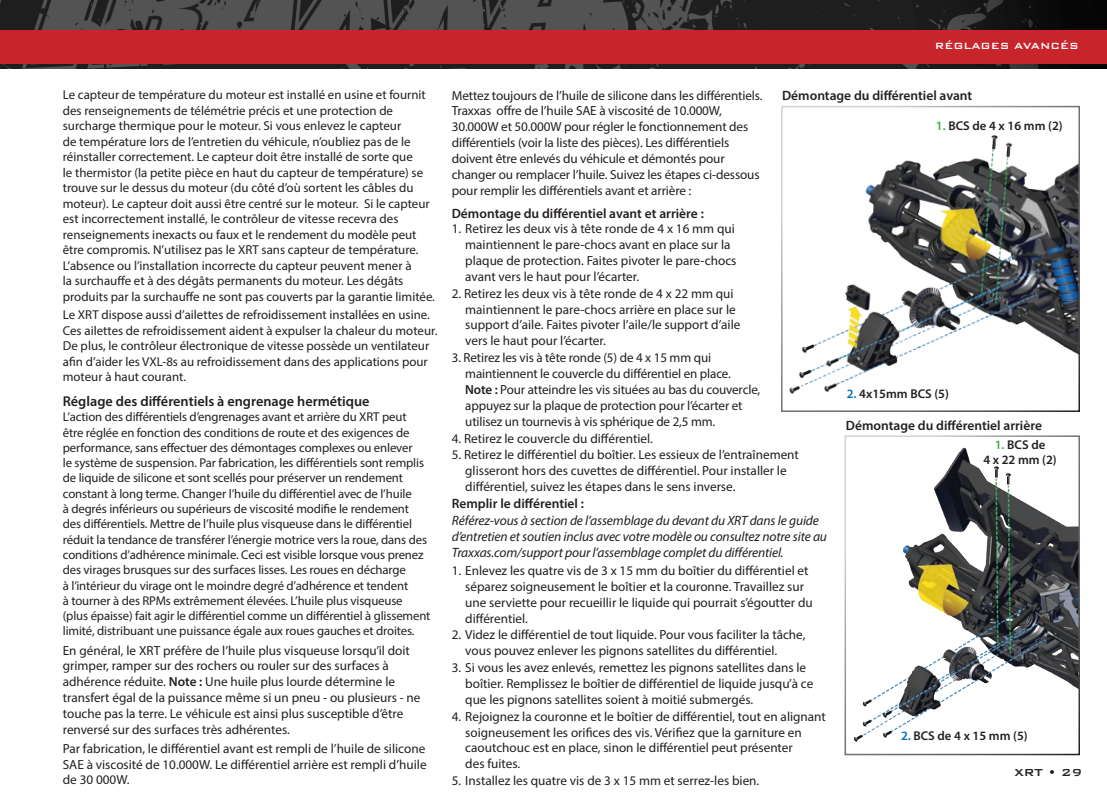
<style>
.page{position:relative;width:1107px;height:810px;background:#fff}
.page>*{position:absolute;margin:0;border:0;box-sizing:border-box;transform-origin:0 0}
.t1{font:600 14.25px "Myriad Pro";color:#231f20}
.t2{font:italic 13.5px/16.2px "Myriad Pro";letter-spacing:-.01em;color:#231f20}
.t3{font:600 13.5px "Myriad Pro";color:#231f20}
.t4{font:500 13.5px "Bank Gothic BT";color:#231f20}
.t5{font:13.2px/15.9px "Myriad Pro";color:#231f20}
.t6{font:12.9px/15.5px "Myriad Pro";color:#231f20}
.t7{font:12.75px/15.3px "Myriad Pro";letter-spacing:-.01em;color:#231f20}
.t8{font:600 12.75px/15px "Myriad Pro";color:#231f20;text-align:center}
.t9{font:500 12px "Bank Gothic BT";color:#fff}
.s1{font-weight:600}
.s2{color:#40ae49}
.s3{color:#0072bc}
</style>
<div class="page">
<img style="left:0;top:0;width:1107px;height:68px">
<div style="left:0;top:30px;width:1107px;height:34px;background:#c8242b"></div>
<img style="left:789px;top:135px;width:288px;height:259px">
<div style="left:781px;top:106px;width:299px;height:306px;border:2px solid #fff"></div>
<img style="left:854px;top:447px;width:223px;height:295px">
<div style="left:845px;top:435px;width:235px;height:320px;border:2px solid #fff"></div>
<p class="t9" style="left:935px;top:40px;width:146px">RÉGLAGES AVANCÉS</p>
<p class="t6" style="left:63px;top:87px;width:374px">Le capteur de température du moteur est installé en usine et fournit des renseignements de télémétrie précis et une protection de surcharge thermique pour le moteur. Si vous enlevez le capteur<br>de température lors de l’entretien du véhicule, n’oubliez pas de le réinstaller correctement. Le capteur doit être installé de sorte que<br>le thermistor (la petite pièce en haut du capteur de température) se trouve sur le dessus du moteur (du côté d’où sortent les câbles du moteur). Le capteur doit aussi être centré sur le moteur. Si le capteur est incorrectement installé, le contrôleur de vitesse recevra des renseignements inexacts ou faux et le rendement du modèle peut être compromis. N’utilisez pas le XRT sans capteur de température.<br>L’absence ou l’installation incorrecte du capteur peuvent mener à<br>la surchauffe et à des dégâts permanents du moteur. Les dégâts produits par la surchauffe ne sont pas couverts par la garantie limitée.</p>
<p class="t6" style="left:63px;top:307px;width:376px">Le XRT dispose aussi d’ailettes de refroidissement installées en usine.<br>Ces ailettes de refroidissement aident à expulser la chaleur du moteur.<br>De plus, le contrôleur électronique de vitesse possède un ventilateur afin d’aider les VXL-8s au refroidissement dans des applications pour moteur à haut courant.</p>
<p class="t1" style="left:63px;top:392px;width:308px">Réglage des différentiels à engrenage hermétique</p>
<p class="t7" style="left:63px;top:409px;width:369px">L’action des différentiels d’engrenages avant et arrière du XRT peut<br>être réglée en fonction des conditions de route et des exigences de performance, sans effectuer des démontages complexes ou enlever<br>le système de suspension. Par fabrication, les différentiels sont remplis de liquide de silicone et sont scellés pour préserver un rendement constant à long terme. Changer l’huile du différentiel avec de l’huile<br>à degrés inférieurs ou supérieurs de viscosité modifie le rendement des différentiels. Mettre de l’huile plus visqueuse dans le différentiel réduit la tendance de transférer l’énergie motrice vers la roue, dans des conditions d’adhérence minimale. Ceci est visible lorsque vous prenez des virages brusques sur des surfaces lisses. Les roues en décharge<br>à l’intérieur du virage ont le moindre degré d’adhérence et tendent<br>à tourner à des RPMs extrêmement élevées. L’huile plus visqueuse (plus épaisse) fait agir le différentiel comme un différentiel à glissement limité, distribuant une puissance égale aux roues gauches et droites.</p>
<p class="t5" style="left:63px;top:642px;width:359px">En général, le XRT préfère de l’huile plus visqueuse lorsqu’il doit grimper, ramper sur des rochers ou rouler sur des surfaces à adhérence réduite. <span class="s1">Note :</span> Une huile plus lourde détermine le transfert égal de la puissance même si un pneu - ou plusieurs - ne touche pas la terre. Le véhicule est ainsi plus susceptible d’être renversé sur des surfaces très adhérentes.</p>
<p class="t5" style="left:63px;top:740px;width:365px;text-align:justify">Par fabrication, le différentiel avant est rempli de l’huile de silicone SAE à viscosité de 10.000W. Le différentiel arrière est rempli d’huile de 30 000W.</p>
<p class="t5" style="left:452px;top:87px;width:312px">Mettez toujours de l’huile de silicone dans les différentiels.<br>Traxxas offre de l’huile SAE à viscosité de 10.000W, 30.000W et 50.000W pour régler le fonctionnement des différentiels (voir la liste des pièces). Les différentiels doivent être enlevés du véhicule et démontés pour changer ou remplacer l’huile. Suivez les étapes ci-dessous pour remplir les différentiels avant et arrière :</p>
<p class="t3" style="left:452px;top:204px;width:254px">Démontage du différentiel avant et arrière :</p>
<p class="t5" style="left:465px;top:221px;width:273px;text-indent:-14px">1. Retirez les deux vis à tête ronde de 4 x 16 mm qui maintiennent le pare-chocs avant en place sur la plaque de protection. Faites pivoter le pare-chocs avant vers le haut pour l’écarter.</p>
<p class="t5" style="left:465px;top:285px;width:277px;text-indent:-14px">2. Retirez les deux vis à tête ronde de 4 x 22 mm qui maintiennent le pare-chocs arrière en place sur le support d’aile. Faites pivoter l’aile/le support d’aile vers le haut pour l’écarter.</p>
<p class="t5" style="left:465px;top:350px;width:297px;text-indent:-13px">3. Retirez les vis à tête ronde (5) de 4 x 15 mm qui maintiennent le couvercle du différentiel en place.<br><span class="s1">Note :</span> Pour atteindre les vis situées au bas du couvercle, appuyez sur la plaque de protection pour l’écarter et utilisez un tournevis à vis sphérique de 2,5 mm.</p>
<p class="t5" style="left:452px;top:430px;width:203px">4. Retirez le couvercle du différentiel.</p>
<p class="t5" style="left:465px;top:447px;width:335px;text-indent:-14px">5. Retirez le différentiel du boîtier. Les essieux de l’entraînement glisseront hors des cuvettes de différentiel. Pour installer le différentiel, suivez les étapes dans le sens inverse.</p>
<p class="t3" style="left:452px;top:495px;width:134px">Remplir le différentiel :</p>
<p class="t2" style="left:452px;top:512px;width:377px">Référez-vous à section de l’assemblage du devant du XRT dans le guide d’entretien et soutien inclus avec votre modèle ou consultez notre site au<br>Traxxas.com/support pour l’assemblage complet du différentiel.</p>
<p class="t5" style="left:465px;top:562px;width:349px;text-indent:-14px">1. Enlevez les quatre vis de 3 x 15 mm du boîtier du différentiel et séparez soigneusement le boîtier et la couronne. Travaillez sur une serviette pour recueillir le liquide qui pourrait s’égoutter du différentiel.</p>
<p class="t5" style="left:465px;top:627px;width:342px;text-indent:-14px">2. Videz le différentiel de tout liquide. Pour vous faciliter la tâche, vous pouvez enlever les pignons satellites du différentiel.</p>
<p class="t5" style="left:465px;top:660px;width:350px;text-indent:-14px">3. Si vous les avez enlevés, remettez les pignons satellites dans le boîtier. Remplissez le boîtier de différentiel de liquide jusqu’à ce que les pignons satellites soient à moitié submergés.</p>
<p class="t5" style="left:465px;top:708px;width:362px;text-indent:-14px">4. Rejoignez la couronne et le boîtier de différentiel, tout en alignant soigneusement les orifices des vis. Vérifiez que la garniture en caoutchouc est en place, sinon le différentiel peut présenter<br>des fuites.</p>
<p class="t5" style="left:452px;top:773px;width:309px">5. Installez les quatre vis de 3 x 15 mm et serrez-les bien.</p>
<p class="t3" style="left:782px;top:87px;width:192px">Démontage du différentiel avant</p>
<p class="t8" style="left:936px;top:118px;width:128px"><span class="s2">1.</span> BCS de 4 x 16 mm (2)</p>
<p class="t8" style="left:847px;top:386px;width:104px"><span class="s3">2.</span> 4x15mm BCS (5)</p>
<p class="t3" style="left:846px;top:416px;width:198px">Démontage du différentiel arrière</p>
<p class="t8" style="left:983px;top:437px;width:75px"><span class="s2">1.</span> BCS de<br>4 x 22 mm (2)</p>
<p class="t8" style="left:901px;top:728px;width:128px"><span class="s3">2.</span> BCS de 4 x 15 mm (5)</p>
<p class="t4" style="left:1014px;top:765px;width:69px">XRT • 29</p>
</div>
